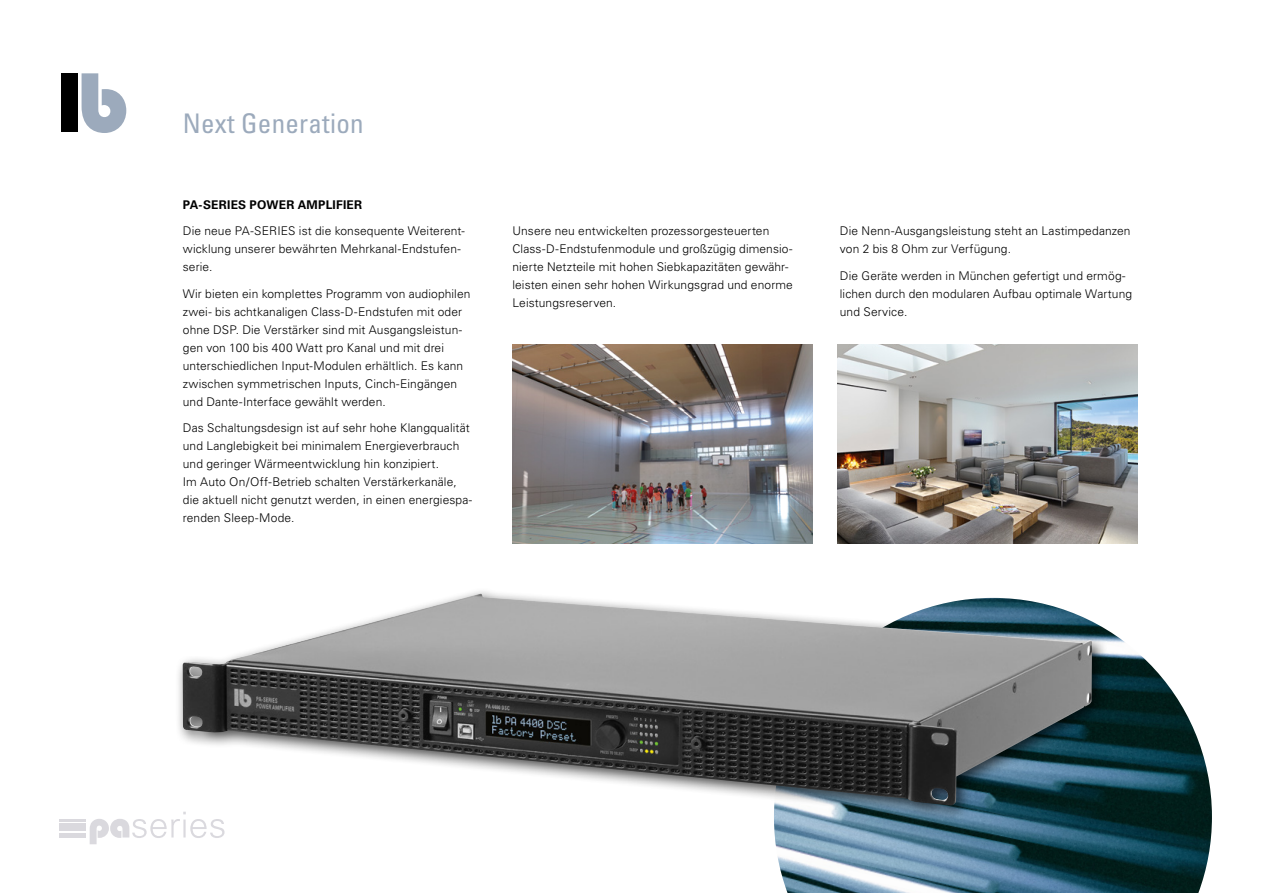
<style>
.page{position:relative;width:1263px;height:893px;background:#fff}
.page>*{position:absolute;margin:0;border:0;box-sizing:border-box;transform-origin:0 0}
.t1{font:condensed 27px "Univers";letter-spacing:.01em;color:#9caabc}
.t2{font:300 12px/18px "Univers";letter-spacing:.01em;color:#000}
.t3{font:700 12px "Univers";letter-spacing:.02em;color:#000}
</style>
<div class="page">
<img style="left:774px;top:630px;width:438px;height:263px">
<img style="left:512px;top:344px;width:300px;height:200px">
<img style="left:838px;top:344px;width:299px;height:200px">
<svg style="left:90px;top:819px;width:135px;height:25px"></svg>
<hr style="left:59px;top:833px;width:27px;height:4px;background:#dad9de">
<div style="left:59px;top:826px;width:27px;height:5px;background:#dad9de"></div>
<hr style="left:59px;top:823px;width:27px;height:2px;background:#dad9de">
<hr style="left:59px;top:819px;width:27px;height:3px;background:#dad9de">
<div style="left:175px;top:586px;width:933px;height:235px;background:#000;opacity:.7"></div>
<img style="left:183px;top:594px;width:909px;height:212px">
<div style="left:61px;top:73px;width:17px;height:59px;background:#000"></div>
<svg style="left:82px;top:73px;width:44px;height:60px"></svg>
<h1 class="t1" style="left:183px;top:107px;width:182px">Next Generation</h1>
<p class="t3" style="left:183px;top:198px;width:181px">PA-SERIES POWER AMPLIFIER</p>
<p class="t2" style="left:183px;top:222px;width:283px">Die neue PA-SERIES ist die konsequente Weiterent&shy;wicklung unserer bewährten Mehrkanal-Endstufen&shy;serie.</p>
<p class="t2" style="left:183px;top:285px;width:289px">Wir bieten ein komplettes Programm von audiophilen zwei- bis achtkanaligen Class-D-Endstufen mit oder ohne DSP. Die Verstärker sind mit Ausgangsleistun&shy;gen von 100 bis 400 Watt pro Kanal und mit drei unterschiedlichen Input-Modulen erhältlich. Es kann zwischen symmetrischen Inputs, Cinch-Eingängen und Dante-Interface gewählt werden.</p>
<p class="t2" style="left:183px;top:419px;width:291px">Das Schaltungsdesign ist auf sehr hohe Klangqualität und Langlebigkeit bei minimalem Energieverbrauch und geringer Wärmeentwicklung hin konzipiert.<br>Im Auto On/Off-Betrieb schalten Verstärkerkanäle, die aktuell nicht genutzt werden, in einen energiespa&shy;renden Sleep-Mode.</p>
<p class="t2" style="left:512px;top:222px;width:282px">Unsere neu entwickelten prozessorgesteuerten Class-D-Endstufenmodule und großzügig dimensio&shy;nierte Netzteile mit hohen Siebkapazitäten gewähr&shy;leisten einen sehr hohen Wirkungsgrad und enorme Leistungsreserven.</p>
<p class="t2" style="left:840px;top:222px;width:292px">Die Nenn-Ausgangsleistung steht an Lastimpedanzen von 2 bis 8 Ohm zur Verfügung.</p>
<p class="t2" style="left:840px;top:266px;width:294px">Die Geräte werden in München gefertigt und ermög&shy;lichen durch den modularen Aufbau optimale Wartung und Service.</p>
</div>
